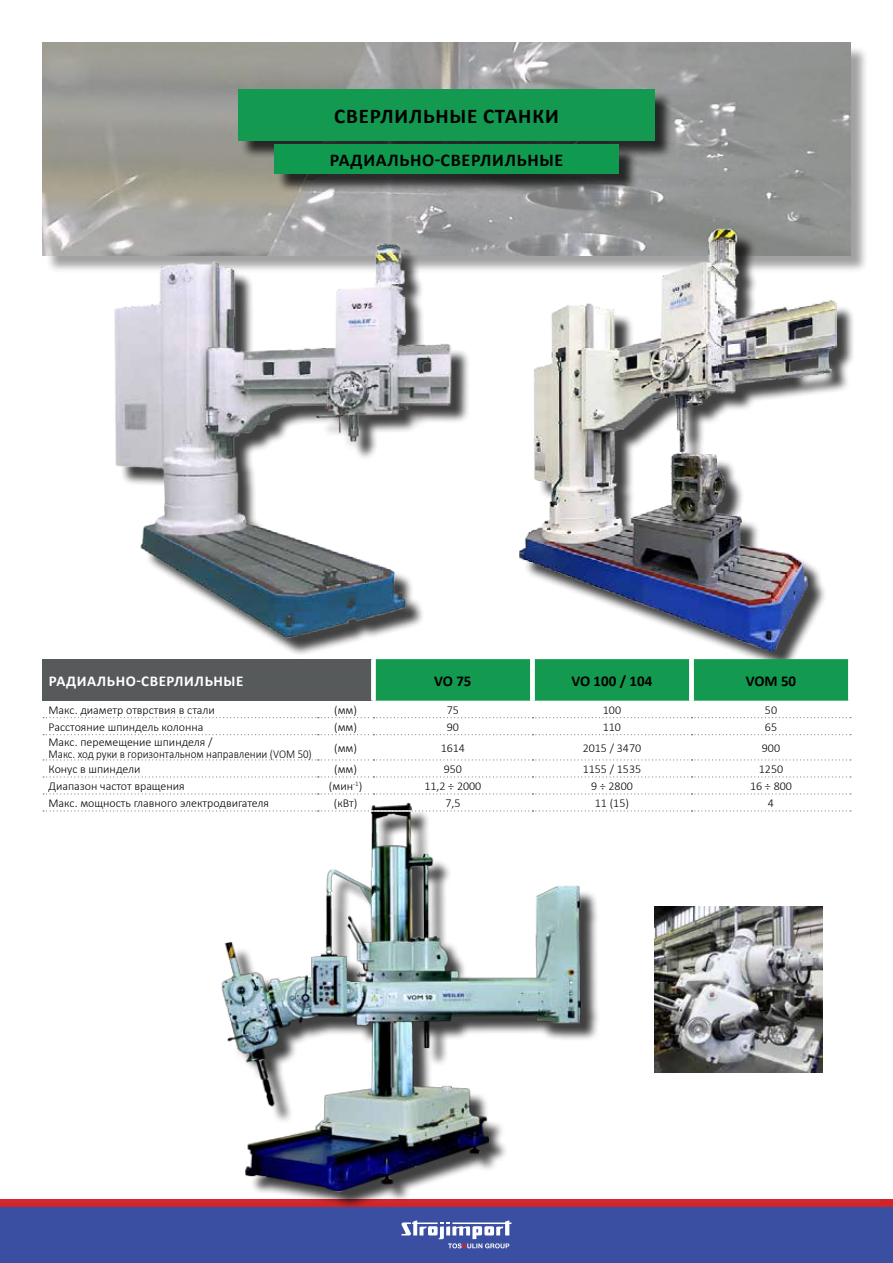
<style>
.page{position:relative;width:893px;height:1263px;background:#fff}
.page>*{position:absolute;margin:0;border:0;box-sizing:border-box;transform-origin:0 0}
.t1{font:700 21px "Calibri";color:#000}
.t2{font:700 18px "Calibri";letter-spacing:.04em;color:#000}
.t3{font:700 15px "Calibri";letter-spacing:.04em;color:#fff}
.t4{font:700 15px "Calibri";color:#000}
.t5{font:300 12px/12px "Calibri";color:#000}
</style>
<div class="page">
<div style="left:45px;top:45px;width:824px;height:229px;background:#000;opacity:.75"></div>
<img style="left:43px;top:43px;width:807px;height:212px">
<div style="left:0;top:1206px;width:884px;height:57px;background:#3a4fa2"></div>
<svg style="left:401px;top:1220px;width:110px;height:28px"></svg>
<div style="left:0;top:1199px;width:893px;height:7px;background:#d2232a"></div>
<svg style="left:884px;top:1206px;width:9px;height:57px"></svg>
<img style="left:70px;top:231px;width:431px;height:417px">
<div style="left:524px;top:233px;width:331px;height:437px;background:#000;opacity:.75"></div>
<img style="left:519px;top:228px;width:317px;height:423px">
<div style="left:226px;top:808px;width:375px;height:402px;background:#000;opacity:.75"></div>
<img style="left:192px;top:794px;width:415px;height:405px">
<img style="left:655px;top:907px;width:167px;height:166px">
<div style="left:376px;top:659px;width:472px;height:42px;background:#149950"></div>
<div style="left:43px;top:659px;width:330px;height:42px;background:#565a5a"></div>
<div style="left:371px;top:659px;width:5px;height:42px;background:#fff"></div>
<div style="left:530px;top:659px;width:5px;height:42px;background:#fff"></div>
<div style="left:689px;top:659px;width:5px;height:42px;background:#fff"></div>
<div style="left:848px;top:659px;width:5px;height:42px;background:#fff"></div>
<svg style="left:43px;top:717px;width:808px;height:1px"></svg>
<svg style="left:43px;top:734px;width:808px;height:1px"></svg>
<svg style="left:43px;top:759px;width:808px;height:1px"></svg>
<svg style="left:43px;top:776px;width:808px;height:1px"></svg>
<svg style="left:43px;top:793px;width:808px;height:1px"></svg>
<svg style="left:43px;top:810px;width:808px;height:1px"></svg>
<div style="left:240px;top:92px;width:433px;height:67px;background:#000;opacity:.75"></div>
<div style="left:238px;top:89px;width:417px;height:51px;background:#149950"></div>
<div style="left:277px;top:147px;width:360px;height:46px;background:#000;opacity:.75"></div>
<div style="left:274px;top:145px;width:345px;height:29px;background:#109a50"></div>
<h1 class="t1" style="left:334px;top:101px;width:61px">СВЕ РЛИЛЬНЫЕ</h1>
<h1 class="t1" style="left:483px;top:101px;width:74px">СТАН КИ</h1>
<h2 class="t2" style="left:330px;top:147px;width:235px">Радиально-сверлильные</h2>
<p class="t3" style="left:49px;top:670px;width:196px">Радиально-сверлильные</p>
<p class="t5" style="left:49px;top:703px;width:168px">Макс. диаметр отврствия в стали</p>
<p class="t5" style="left:334px;top:703px;width:24px">(мм)</p>
<p class="t5" style="left:49px;top:720px;width:157px">Расстояние шпиндель колонна</p>
<p class="t5" style="left:334px;top:720px;width:24px">(мм)</p>
<p class="t5" style="left:49px;top:736px;width:265px">Макс. перемещение шпинделя /<br>Макс. ход руки в горизонтальном направлении (VОМ 50)</p>
<p class="t5" style="left:334px;top:742px;width:24px">(мм)</p>
<p class="t5" style="left:49px;top:763px;width:94px">Конус в шпиндели</p>
<p class="t5" style="left:334px;top:763px;width:24px">(мм)</p>
<p class="t5" style="left:49px;top:780px;width:138px">Диапазон частот вращения</p>
<p class="t5" style="left:329px;top:780px;width:35px">(мин<sup>-1</sup>)</p>
<p class="t5" style="left:49px;top:797px;width:222px">Макс. мощность главного электродвигателя</p>
<p class="t5" style="left:334px;top:797px;width:25px">(кВт)</p>
<p class="t4" style="left:434px;top:670px;width:39px">VO 75</p>
<p class="t4" style="left:571px;top:670px;width:82px">VO 100 / 104</p>
<p class="t4" style="left:746px;top:670px;width:52px">VOM 50</p>
<p class="t5" style="left:447px;top:703px;width:14px">75</p>
<p class="t5" style="left:603px;top:703px;width:20px">100</p>
<p class="t5" style="left:765px;top:703px;width:14px">50</p>
<p class="t5" style="left:447px;top:720px;width:14px">90</p>
<p class="t5" style="left:603px;top:720px;width:20px">110</p>
<p class="t5" style="left:765px;top:720px;width:14px">65</p>
<p class="t5" style="left:441px;top:742px;width:26px">1614</p>
<p class="t5" style="left:583px;top:742px;width:60px">2015 / 3470</p>
<p class="t5" style="left:762px;top:742px;width:20px">900</p>
<p class="t5" style="left:444px;top:763px;width:20px">950</p>
<p class="t5" style="left:583px;top:763px;width:60px">1155 / 1535</p>
<p class="t5" style="left:759px;top:763px;width:26px">1250</p>
<p class="t5" style="left:424px;top:780px;width:58px">11,2 ÷ 2000</p>
<p class="t5" style="left:591px;top:780px;width:43px">9 ÷ 2800</p>
<p class="t5" style="left:750px;top:780px;width:43px">16 ÷ 800</p>
<p class="t5" style="left:445px;top:797px;width:17px">7,5</p>
<p class="t5" style="left:595px;top:797px;width:36px">11 (15)</p>
<p class="t5" style="left:768px;top:797px;width:8px">4</p>
</div>
